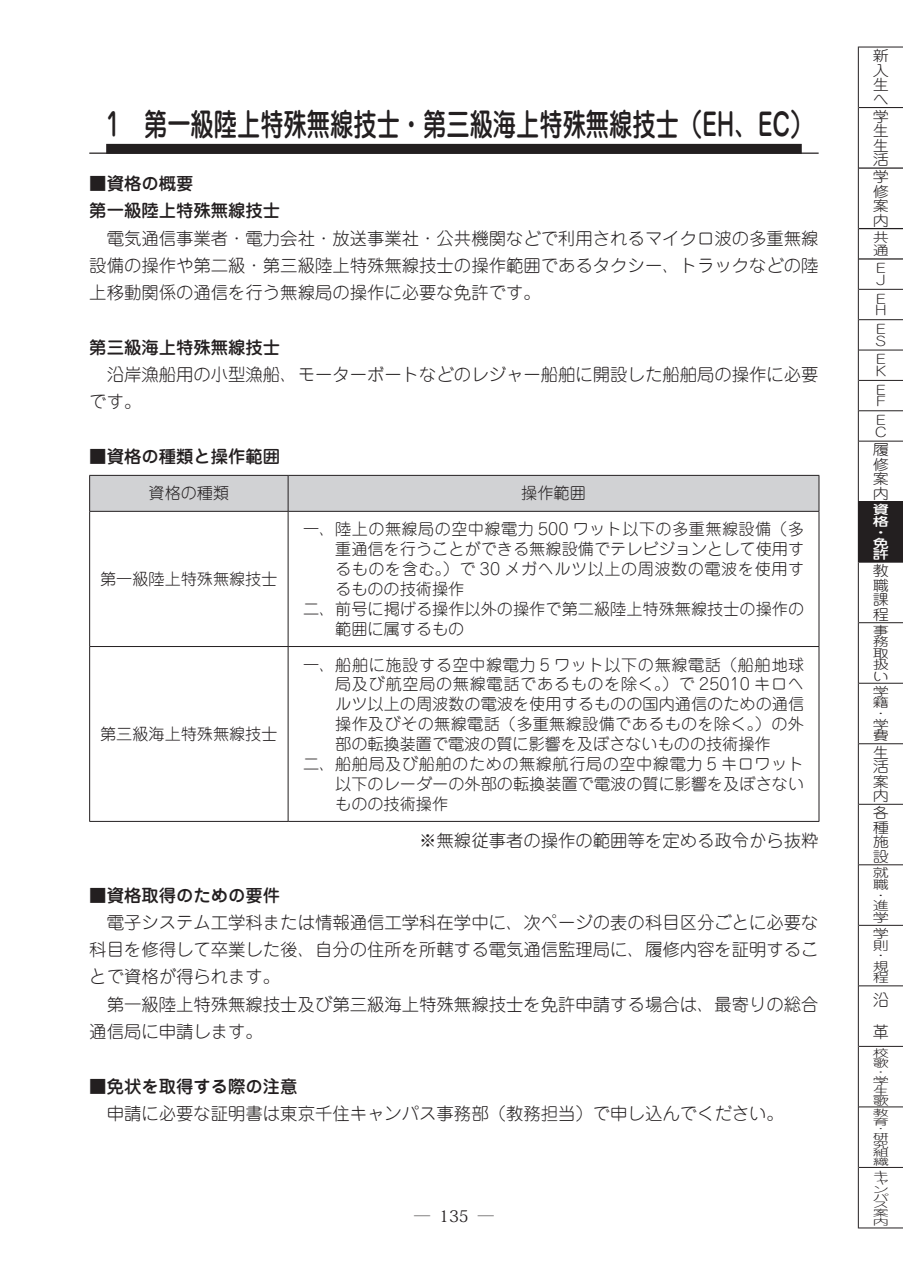
<style>
.page{position:relative;width:903px;height:1275px;background:#fff}
.page>*{position:absolute;margin:0;border:0;box-sizing:border-box;transform-origin:0 0}
.t1{font:500 30.97px "Jun 34 Pro";color:#231f20;scale:.75 1}
.t2{font:300 17.32px/27.3px "Jun 101 Pro";color:#231f20;text-align:justify}
.t3{font:500 17.32px/27.3px "Jun 34 Pro";color:#231f20}
.t4{font:300 16.1px/32.2px "Jun 101 Pro";letter-spacing:.005em;color:#231f20}
.t5{font:300 16.1px "Jun 101 Pro";letter-spacing:.035em;color:#231f20}
.t6{font:300 16.1px "Jun 101 Pro";letter-spacing:.03em;color:#231f20}
.t7{font:300 16.1px "Jun 101 Pro";letter-spacing:.04em;color:#231f20}
.t8{font:300 16.1px "Jun 101 Pro";letter-spacing:.045em;color:#231f20}
.t9{font:300 16.1px "Jun 101 Pro";letter-spacing:.025em;color:#231f20}
.t10{font:16.1px "Koz Min Pro";color:#231f20}
.t11{font:300 14.53px/14.5px "Jun 101 Pro";color:#231f20;text-align:justify;scale:1.11 1}
.t12{font:300 12.95px/11.7px "Jun 101 Pro";color:#231f20;scale:1.25 1}
.t13{font:300 12.08px/11.2px "Jun 101 Pro";color:#231f20;scale:1.33 1}
.t14{font:500 12.08px/11.4px "Jun 34 Pro";color:#fff;scale:1.33 1}
.t15{font:300 10.5px/9.6px "Jun 101 Pro";color:#231f20;scale:1.54 1}
.t16{font:300 8.92px/7.9px "Jun 101 Pro";color:#231f20;scale:1.82 1}
</style>
<div class="page">
<hr style="left:89px;top:153px;width:730px;height:1px;background:#231f20">
<div style="left:106px;top:144px;width:696px;height:10px;background:#231f20"></div>
<div style="left:90px;top:476px;width:729px;height:35px;background:#d1d2d4"></div>
<hr style="left:89px;top:475px;width:199px;height:1px;background:#231f20">
<hr style="left:89px;top:476px;width:1px;height:35px;background:#231f20">
<hr style="left:288px;top:475px;width:531px;height:1px;background:#231f20">
<hr style="left:288px;top:476px;width:1px;height:35px;background:#231f20">
<hr style="left:819px;top:476px;width:1px;height:35px;background:#231f20">
<hr style="left:89px;top:511px;width:199px;height:1px;background:#231f20">
<hr style="left:89px;top:512px;width:1px;height:134px;background:#231f20">
<hr style="left:288px;top:511px;width:531px;height:1px;background:#231f20">
<hr style="left:288px;top:512px;width:1px;height:134px;background:#231f20">
<hr style="left:819px;top:512px;width:1px;height:134px;background:#231f20">
<hr style="left:89px;top:646px;width:199px;height:1px;background:#231f20">
<hr style="left:89px;top:647px;width:1px;height:174px;background:#231f20">
<hr style="left:89px;top:821px;width:199px;height:1px;background:#231f20">
<hr style="left:288px;top:646px;width:531px;height:1px;background:#231f20">
<hr style="left:288px;top:647px;width:1px;height:174px;background:#231f20">
<hr style="left:819px;top:647px;width:1px;height:174px;background:#231f20">
<hr style="left:288px;top:821px;width:531px;height:1px;background:#231f20">
<div style="left:858px;top:502px;width:45px;height:60px;background:#231f20"></div>
<hr style="left:859px;top:167px;width:44px;height:2px;background:#231f20">
<hr style="left:859px;top:228px;width:44px;height:1px;background:#231f20">
<hr style="left:859px;top:258px;width:44px;height:2px;background:#231f20">
<hr style="left:859px;top:107px;width:44px;height:1px;background:#231f20">
<hr style="left:859px;top:47px;width:44px;height:1px;background:#231f20">
<hr style="left:859px;top:289px;width:44px;height:1px;background:#231f20">
<hr style="left:859px;top:319px;width:44px;height:1px;background:#231f20">
<hr style="left:859px;top:350px;width:44px;height:1px;background:#231f20">
<hr style="left:859px;top:380px;width:44px;height:1px;background:#231f20">
<hr style="left:859px;top:410px;width:44px;height:1px;background:#231f20">
<hr style="left:859px;top:441px;width:44px;height:1px;background:#231f20">
<hr style="left:859px;top:501px;width:44px;height:1px;background:#231f20">
<hr style="left:859px;top:562px;width:44px;height:1px;background:#231f20">
<hr style="left:859px;top:622px;width:44px;height:1px;background:#231f20">
<hr style="left:859px;top:683px;width:44px;height:1px;background:#231f20">
<hr style="left:859px;top:743px;width:44px;height:1px;background:#231f20">
<hr style="left:859px;top:804px;width:44px;height:1px;background:#231f20">
<hr style="left:859px;top:864px;width:44px;height:1px;background:#231f20">
<hr style="left:859px;top:925px;width:44px;height:1px;background:#231f20">
<hr style="left:859px;top:985px;width:44px;height:1px;background:#231f20">
<hr style="left:859px;top:1046px;width:44px;height:1px;background:#231f20">
<hr style="left:859px;top:1106px;width:44px;height:1px;background:#231f20">
<hr style="left:859px;top:1167px;width:44px;height:1px;background:#231f20">
<hr style="left:859px;top:1227px;width:44px;height:1px;background:#231f20">
<hr style="left:858px;top:47px;width:1px;height:61px;background:#231f20">
<hr style="left:858px;top:108px;width:1px;height:60px;background:#231f20">
<hr style="left:858px;top:168px;width:1px;height:61px;background:#231f20">
<hr style="left:858px;top:229px;width:1px;height:30px;background:#231f20">
<hr style="left:858px;top:259px;width:1px;height:30px;background:#231f20">
<hr style="left:858px;top:289px;width:1px;height:31px;background:#231f20">
<hr style="left:858px;top:320px;width:1px;height:30px;background:#231f20">
<hr style="left:858px;top:350px;width:1px;height:30px;background:#231f20">
<hr style="left:858px;top:380px;width:1px;height:31px;background:#231f20">
<hr style="left:858px;top:411px;width:1px;height:30px;background:#231f20">
<hr style="left:858px;top:441px;width:1px;height:61px;background:#231f20">
<hr style="left:858px;top:562px;width:1px;height:61px;background:#231f20">
<hr style="left:858px;top:623px;width:1px;height:60px;background:#231f20">
<hr style="left:858px;top:683px;width:1px;height:61px;background:#231f20">
<hr style="left:858px;top:744px;width:1px;height:60px;background:#231f20">
<hr style="left:858px;top:804px;width:1px;height:61px;background:#231f20">
<hr style="left:858px;top:865px;width:1px;height:60px;background:#231f20">
<hr style="left:858px;top:925px;width:1px;height:61px;background:#231f20">
<hr style="left:858px;top:986px;width:1px;height:60px;background:#231f20">
<hr style="left:858px;top:1046px;width:1px;height:61px;background:#231f20">
<hr style="left:858px;top:1107px;width:1px;height:60px;background:#231f20">
<hr style="left:858px;top:1167px;width:1px;height:61px;background:#231f20">
<h1 class="t1" style="left:106px;top:100px;width:944px">1　第一級陸上特殊無線技士・第三級海上特殊無線技士（EH、EC）</h1>
<p class="t3" style="left:89px;top:168px;width:192px">■資格の概要<br>第一級陸上特殊無線技士</p>
<p class="t2" style="left:89px;top:222px;width:731px;text-indent:17px">電気通信事業者・電力会社・放送事業社・公共機関などで利用されるマイクロ波の多重無線設備の操作や第二級・第三級陸上特殊無線技士の操作範囲であるタクシー、トラックなどの陸上移動関係の通信を行う無線局の操作に必要な免許です。</p>
<p class="t3" style="left:89px;top:332px;width:192px">第三級海上特殊無線技士</p>
<p class="t2" style="left:89px;top:359px;width:731px;text-indent:17px">沿岸漁船用の小型漁船、モーターボートなどのレジャー船舶に開設した船舶局の操作に必要です。</p>
<p class="t3" style="left:89px;top:441px;width:192px">■資格の種類と操作範囲</p>
<p class="t4" style="left:149px;top:475px;width:82px">資格の種類</p>
<p class="t4" style="left:521px;top:475px;width:66px">操作範囲</p>
<p class="t4" style="left:100px;top:561px;width:179px">第一級陸上特殊無線技士</p>
<p class="t4" style="left:100px;top:716px;width:179px">第三級海上特殊無線技士</p>
<p class="t6" style="left:303px;top:517px;width:502px">一、陸上の無線局の空中線電力 500 ワット以下の多重無線設備（多</p>
<p class="t4" style="left:335px;top:531px;width:470px">重通信を行うことができる無線設備でテレビジョンとして使用す</p>
<p class="t5" style="left:335px;top:556px;width:470px">るものを含む。）で 30 メガヘルツ以上の周波数の電波を使用す</p>
<p class="t4" style="left:335px;top:571px;width:130px">るものの技術操作</p>
<p class="t4" style="left:303px;top:591px;width:503px">二、前号に掲げる操作以外の操作で第二級陸上特殊無線技士の操作の</p>
<p class="t4" style="left:335px;top:611px;width:130px">範囲に属するもの</p>
<p class="t7" style="left:303px;top:652px;width:503px">一、船舶に施設する空中線電力 5 ワット以下の無線電話（船舶地球</p>
<p class="t8" style="left:335px;top:672px;width:470px">局及び航空局の無線電話であるものを除く。）で 25010 キロヘ</p>
<p class="t4" style="left:335px;top:686px;width:470px">ルツ以上の周波数の電波を使用するものの国内通信のための通信</p>
<p class="t9" style="left:335px;top:711px;width:470px">操作及びその無線電話（多重無線設備であるものを除く。）の外</p>
<p class="t4" style="left:335px;top:726px;width:437px">部の転換装置で電波の質に影響を及ぼさないものの技術操作</p>
<p class="t5" style="left:303px;top:751px;width:502px">二、船舶局及び船舶のための無線航行局の空中線電力 5 キロワット</p>
<p class="t4" style="left:335px;top:766px;width:470px">以下のレーダーの外部の転換装置で電波の質に影響を及ぼさない</p>
<p class="t4" style="left:335px;top:785px;width:114px">ものの技術操作</p>
<p class="t2" style="left:419px;top:825px;width:401px">※無線従事者の操作の範囲等を定める政令から抜粋</p>
<p class="t3" style="left:89px;top:880px;width:192px">■資格取得のための要件</p>
<p class="t2" style="left:89px;top:907px;width:731px;text-indent:17px">電子システム工学科または情報通信工学科在学中に、次ページの表の科目区分ごとに必要な科目を修得して卒業した後、自分の住所を所轄する電気通信監理局に、履修内容を証明することで資格が得られます。</p>
<p class="t2" style="left:89px;top:988px;width:731px;text-indent:17px">第一級陸上特殊無線技士及び第三級海上特殊無線技士を免許申請する場合は、最寄りの総合通信局に申請します。</p>
<p class="t3" style="left:89px;top:1070px;width:210px">■免状を取得する際の注意</p>
<p class="t2" style="left:107px;top:1097px;width:679px">申請に必要な証明書は東京千住キャンパス事務部（教務担当）で申し込んでください。</p>
<p class="t10" style="left:414px;top:1205px;width:81px">― 135 ―</p>
<p class="t11" style="left:873px;top:47px;width:15px">新入生へ</p>
<p class="t11" style="left:873px;top:107px;width:15px">学生生活</p>
<p class="t11" style="left:873px;top:168px;width:15px">学修案内</p>
<p class="t12" style="left:873px;top:229px;width:14px;line-height:13px">共通</p>
<p class="t12" style="left:873px;top:261px;width:11px">Ｅ<br>Ｊ</p>
<p class="t12" style="left:873px;top:291px;width:11px">Ｅ<br>Ｈ</p>
<p class="t12" style="left:873px;top:322px;width:11px">Ｅ<br>Ｓ</p>
<p class="t12" style="left:873px;top:352px;width:12px">Ｅ<br>Ｋ</p>
<p class="t12" style="left:873px;top:383px;width:11px">Ｅ<br>Ｆ</p>
<p class="t12" style="left:873px;top:413px;width:12px">Ｅ<br>Ｃ</p>
<p class="t11" style="left:873px;top:441px;width:15px">履修案内</p>
<p class="t14" style="left:873px;top:502px;width:13px">資格・免許</p>
<p class="t11" style="left:873px;top:562px;width:15px">教職課程</p>
<p class="t13" style="left:873px;top:623px;width:13px;text-align:justify">事務取扱い</p>
<p class="t13" style="left:873px;top:684px;width:13px">学籍・学費</p>
<p class="t11" style="left:873px;top:743px;width:15px">生活案内</p>
<p class="t11" style="left:873px;top:804px;width:16px">各種施設</p>
<p class="t13" style="left:873px;top:866px;width:13px">就職・進学</p>
<p class="t13" style="left:873px;top:927px;width:13px">学則・規程</p>
<p class="t4" style="left:873px;top:982px;width:17px">沿革</p>
<p class="t15" style="left:873px;top:1047px;width:12px">校歌・学生歌</p>
<p class="t16" style="left:873px;top:1108px;width:10px">教育・研</p>
<p class="t16" style="left:873px;top:1139px;width:10px;line-height:8.4px;text-align:justify">究組織</p>
<p class="t16" style="left:873px;top:1169px;width:10px">キャンパス案内</p>
</div>
